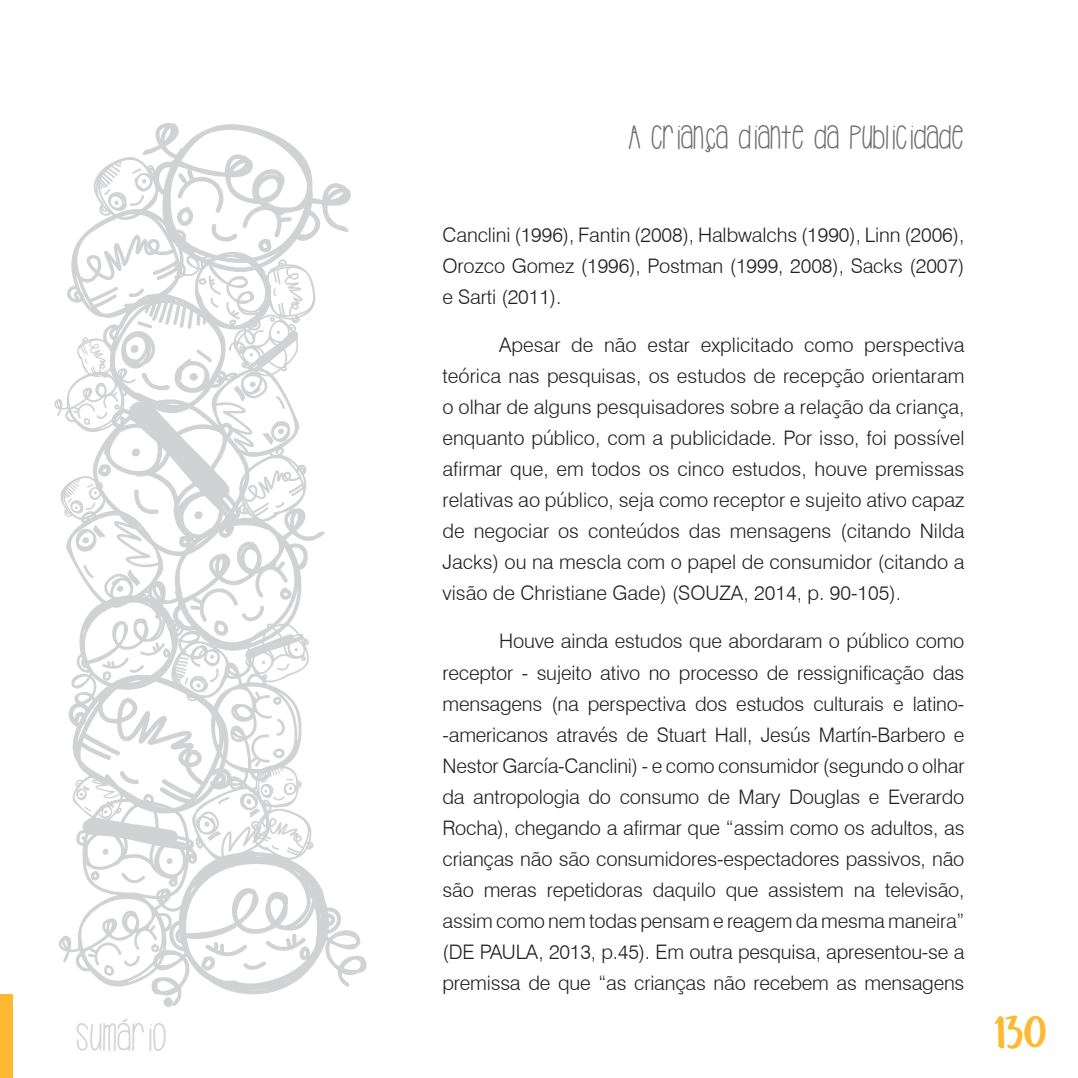
<style>
.page{position:relative;width:1078px;height:1078px;background:#fff}
.page>*{position:absolute;margin:0;border:0;box-sizing:border-box;transform-origin:0 0}
.t1{font:40px "Hello Casual";color:#d1d2d4}
.t2{font:40px "Semringah";color:#fdb931}
.t3{font:34px "Hello Casual";color:#6c6d70}
.Parágrafos{font:300 20px/31px "Swiss 721 BT";letter-spacing:-.005em;color:#231f20;text-align:justify}
</style>
<div class="page">
<svg style="left:54px;top:123px;width:312px;height:884px"></svg>
<div style="left:0;top:994px;width:12px;height:83px;background:#fdb931"></div>
<h2 class="t3" style="left:628px;top:118px;width:337px">A CRIANÇA DIANTE DA PUBLICIDADE</h2>
<p class="Parágrafos" style="left:442px;top:219px;width:523px">Canclini (1996), Fantin (2008), Halbwalchs (1990), Linn (2006), Orozco Gomez (1996), Postman (1999, 2008), Sacks (2007) e Sarti (2011).</p>
<p class="Parágrafos" style="left:442px;top:329px;width:523px;text-indent:57px">Apesar de não estar explicitado como perspectiva teórica nas pesquisas, os estudos de recepção orientaram o olhar de alguns pesquisadores sobre a relação da criança, enquanto público, com a publicidade. Por isso, foi possível afirmar que, em todos os cinco estudos, houve premissas relativas ao público, seja como receptor e sujeito ativo capaz de negociar os conteúdos das mensagens (citando Nilda Jacks) ou na mescla com o papel de consumidor (citando a visão de Christiane Gade) (SOUZA, 2014, p. 90-105).</p>
<p class="Parágrafos" style="left:442px;top:625px;width:523px;text-indent:57px">Houve ainda estudos que abordaram o público como receptor - sujeito ativo no processo de ressignificação das mensagens (na perspectiva dos estudos culturais e latino--americanos através de Stuart Hall, Jesús Martín-Barbero e Nestor García-Canclini) - e como consumidor (segundo o olhar da antropologia do consumo de Mary Douglas e Everardo Rocha), chegando a afirmar que “assim como os adultos, as crianças não são consumidores-espectadores passivos, não são meras repetidoras daquilo que assistem na televisão, assim como nem todas pensam e reagem da mesma maneira” (DE PAULA, 2013, p.45). Em outra pesquisa, apresentou-se a premissa de que “as crianças não recebem as mensagens</p>
<h1 class="t1" style="left:76px;top:1015px;width:92px">SUMÁRIO</h1>
<h1 class="t2" style="left:994px;top:1011px;width:53px">130</h1>
</div>
